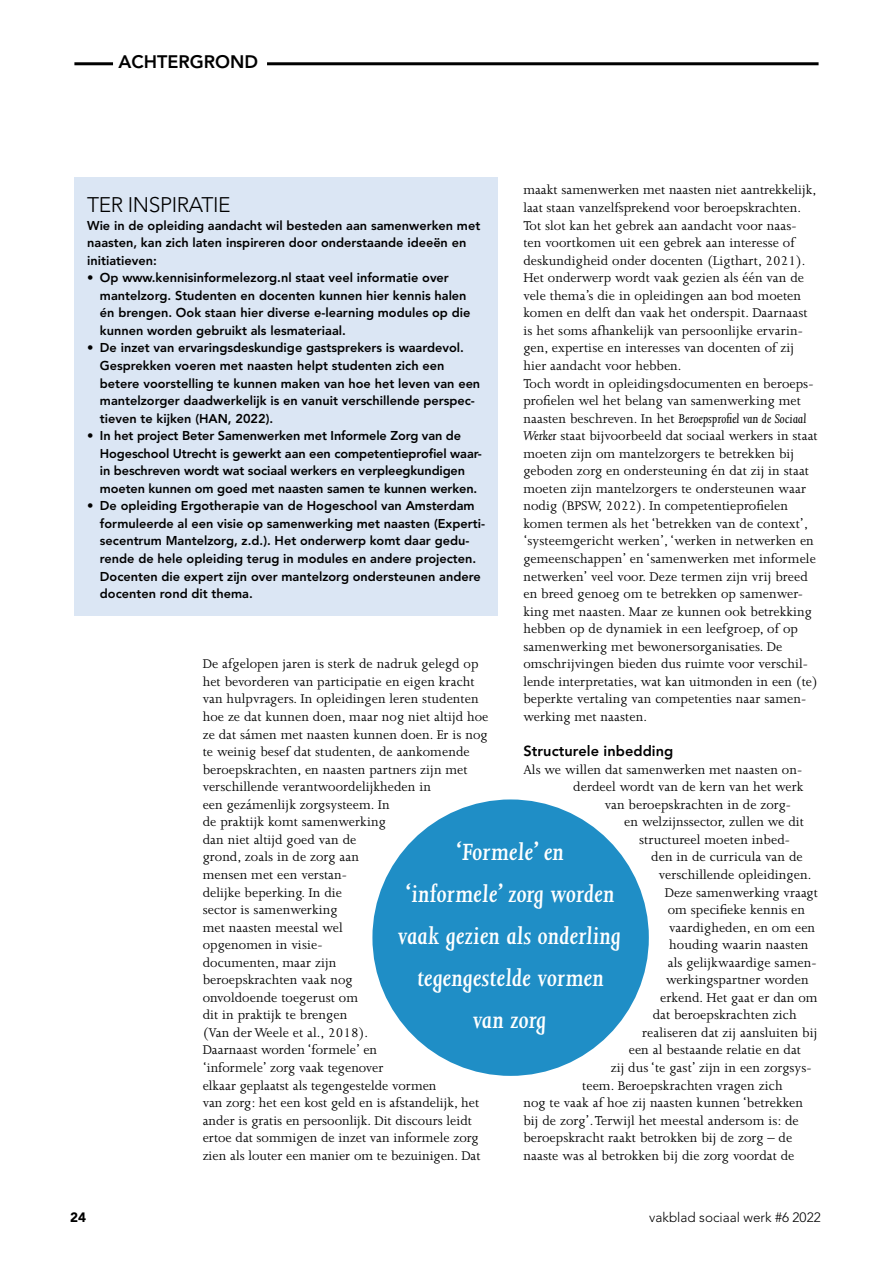
<style>
.page{position:relative;width:893px;height:1263px;background:#fff}
.page>*{position:absolute;margin:0;border:0;box-sizing:border-box;transform-origin:0 0}
.Eyecatcher_streamer{font:italic 600 27px/42px "Joanna MT Std";letter-spacing:.005em;color:#fff;text-align:center}
.Box_Heading_kop_kade{font:300 21px "Avenir LT Std";letter-spacing:-.02em;color:#000}
.t1{font:800 18px "Avenir LT Std";color:#000}
.Para_broodtekst{font:14.55px/17.5px "Joanna MT Std";letter-spacing:.005em;color:#000}
.SectionHeading_1_tus{font:800 14.55px "Avenir LT Std";letter-spacing:.005em;color:#000}
.t2{font:300 13.5px "Avenir LT Std";color:#000}
.t3{font:900 13.5px "Avenir LT Std";color:#000}
.Para_kader{font:800 12.75px/17.5px "Avenir LT Std";color:#000}
.s1{font-style:italic}
</style>
<div class="page">
<hr style="left:74px;top:62px;width:745px;height:3px;background:#000">
<div style="left:113px;top:55px;width:154px;height:13px;background:#fff"></div>
<div style="left:74px;top:177px;width:424px;height:439px;background:#dbe6f4"></div>
<div style="left:372px;top:799px;width:277px;height:277px;background:#1f8ec6;border-radius:50%"></div>
<p class="t1" style="left:118px;top:51px;width:141px">ACHTERGROND</p>
<p class="Para_broodtekst" style="left:523px;top:181px;width:295px">maakt samenwerken met naasten niet aantrekkelijk, laat staan vanzelfsprekend voor beroepskrachten.</p>
<p class="Para_broodtekst" style="left:523px;top:216px;width:286px">Tot slot kan het gebrek aan aandacht voor naas&shy;ten voortkomen uit een gebrek aan interesse of deskundigheid onder docenten (Ligthart, 2021).<br>Het onderwerp wordt vaak gezien als één van de vele thema’s die in opleidingen aan bod moeten komen en delft dan vaak het onderspit. Daarnaast is het soms afhankelijk van persoonlijke ervarin&shy;gen, expertise en interesses van docenten of zij hier aandacht voor hebben.</p>
<p class="Para_broodtekst" style="left:523px;top:374px;width:296px">Toch wordt in opleidingsdocumenten en beroeps&shy;profielen wel het belang van samenwerking met naasten beschreven. In het <span class="s1">Beroepsprofiel van de Sociaal Werker</span> staat bijvoorbeeld dat sociaal werkers in staat moeten zijn om mantelzorgers te betrekken bij geboden zorg en ondersteuning én dat zij in staat moeten zijn mantelzorgers te ondersteunen waar nodig (BPSW, 2022). In competentieprofielen komen termen als het ‘betrekken van de context’, ‘systeemgericht werken’, ‘werken in netwerken en gemeenschappen’ en ‘samenwerken met informele netwerken’ veel voor. Deze termen zijn vrij breed en breed genoeg om te betrekken op samenwer&shy;king met naasten. Maar ze kunnen ook betrekking hebben op de dynamiek in een leefgroep, of op samenwerking met bewonersorganisaties. De omschrijvingen bieden dus ruimte voor verschil&shy;lende interpretaties, wat kan uitmonden in een (te) beperkte vertaling van competenties naar samen&shy;werking met naasten.</p>
<p class="SectionHeading_1_tus" style="left:523px;top:742px;width:151px">Structurele inbedding</p>
<p class="Para_broodtekst" style="left:523px;top:761px;width:280px">Als we willen dat samenwerken met naasten on-</p>
<p class="Para_broodtekst" style="left:573px;top:778px;width:232px">derdeel wordt van de kern van het werk</p>
<p class="Para_broodtekst" style="left:605px;top:796px;width:188px">van beroepskrachten in de zorg-</p>
<p class="Para_broodtekst" style="left:624px;top:813px;width:181px">en welzijnssector, zullen we dit</p>
<p class="Para_broodtekst" style="left:639px;top:831px;width:152px">structureel moeten inbed-</p>
<p class="Para_broodtekst" style="left:651px;top:848px;width:153px">den in de curricula van de</p>
<p class="Para_broodtekst" style="left:659px;top:866px;width:154px">verschillende opleidingen.</p>
<p class="Para_broodtekst" style="left:665px;top:883px;width:155px">Deze samenwerking vraagt</p>
<p class="Para_broodtekst" style="left:668px;top:901px;width:139px">om specifieke kennis en</p>
<p class="Para_broodtekst" style="left:669px;top:918px;width:147px">vaardigheden, en om een</p>
<p class="Para_broodtekst" style="left:669px;top:936px;width:141px">houding waarin naasten</p>
<p class="Para_broodtekst" style="left:668px;top:954px;width:150px">als gelijkwaardige samen-</p>
<p class="Para_broodtekst" style="left:666px;top:971px;width:144px">werkingspartner worden</p>
<p class="Para_broodtekst" style="left:660px;top:989px;width:159px">erkend. Het gaat er dan om</p>
<p class="Para_broodtekst" style="left:653px;top:1006px;width:145px">dat beroepskrachten zich</p>
<p class="Para_broodtekst" style="left:642px;top:1024px;width:177px">realiseren dat zij aansluiten bij</p>
<p class="Para_broodtekst" style="left:629px;top:1041px;width:174px">een al bestaande relatie en dat</p>
<p class="Para_broodtekst" style="left:611px;top:1059px;width:202px">zij dus ‘te gast’ zijn in een zorgsys-</p>
<p class="Para_broodtekst" style="left:582px;top:1076px;width:202px">teem. Beroepskrachten vragen zich</p>
<p class="Para_broodtekst" style="left:523px;top:1094px;width:281px">nog te vaak af hoe zij naasten kunnen ‘betrekken</p>
<p class="Para_broodtekst" style="left:523px;top:1112px;width:277px">bij de zorg’. Terwijl het meestal andersom is: de</p>
<p class="Para_broodtekst" style="left:523px;top:1129px;width:270px">beroepskracht raakt betrokken bij de zorg – de</p>
<p class="Para_broodtekst" style="left:523px;top:1147px;width:273px">naaste was al betrokken bij die zorg voordat de</p>
<p class="Box_Heading_kop_kade" style="left:87px;top:192px;width:145px">TER INSPIRATIE</p>
<p class="Para_kader" style="left:87px;top:216px;width:395px">Wie in de opleiding aandacht wil besteden aan samenwerken met naasten, kan zich laten inspireren door onderstaande ideeën en initiatieven:</p>
<p class="Para_kader" style="left:100px;top:269px;width:372px;text-indent:-13px">• Op www.kennisinformelezorg.nl staat veel informatie over mantelzorg. Studenten en docenten kunnen hier kennis halen én brengen. Ook staan hier diverse e-learning modules op die kunnen worden gebruikt als lesmateriaal.</p>
<p class="Para_kader" style="left:100px;top:339px;width:382px;text-indent:-13px">• De inzet van ervaringsdeskundige gastsprekers is waardevol.<br>Gesprekken voeren met naasten helpt studenten zich een betere voorstelling te kunnen maken van hoe het leven van een mantelzorger daadwerkelijk is en vanuit verschillende perspec&shy;tieven te kijken (HAN, 2022).</p>
<p class="Para_kader" style="left:100px;top:427px;width:383px;text-indent:-13px">• In het project Beter Samenwerken met Informele Zorg van de Hogeschool Utrecht is gewerkt aan een competentieprofiel waar&shy;in beschreven wordt wat sociaal werkers en verpleegkundigen moeten kunnen om goed met naasten samen te kunnen werken.</p>
<p class="Para_kader" style="left:100px;top:497px;width:387px;text-indent:-13px">• De opleiding Ergotherapie van de Hogeschool van Amsterdam formuleerde al een visie op samenwerking met naasten (Experti&shy;secentrum Mantelzorg, z.d.). Het onderwerp komt daar gedu&shy;rende de hele opleiding terug in modules en andere projecten.<br>Docenten die expert zijn over mantelzorg ondersteunen andere docenten rond dit thema.</p>
<p class="Para_broodtekst" style="left:203px;top:655px;width:287px">De afgelopen jaren is sterk de nadruk gelegd op het bevorderen van participatie en eigen kracht van hulpvragers. In opleidingen leren studenten hoe ze dat kunnen doen, maar nog niet altijd hoe ze dat sámen met naasten kunnen doen. Er is nog te weinig besef dat studenten, de aankomende beroepskrachten, en naasten partners zijn met verschillende verantwoordelijkheden in<br>een gezámenlijk zorgsysteem. In<br>de praktijk komt samenwerking<br>dan niet altijd goed van de<br>grond, zoals in de zorg aan<br>mensen met een verstan-<br>delijke beperking. In die<br>sector is samenwerking<br>met naasten meestal wel<br>opgenomen in visie-<br>documenten, maar zijn<br>beroepskrachten vaak nog<br>onvoldoende toegerust om<br>dit in praktijk te brengen<br>(Van der Weele et al., 2018).</p>
<p class="Para_broodtekst" style="left:203px;top:1041px;width:279px">Daarnaast worden ‘formele’ en<br>‘informele’ zorg vaak tegenover<br>elkaar geplaatst als tegengestelde vormen<br>van zorg: het een kost geld en is afstandelijk, het ander is gratis en persoonlijk. Dit discours leidt ertoe dat sommigen de inzet van informele zorg zien als louter een manier om te bezuinigen. Dat</p>
<p class="Eyecatcher_streamer" style="left:398px;top:831px;width:225px">‘Formele’ en<br>‘informele’ zorg worden vaak gezien als onderling tegengestelde vormen van zorg</p>
<p class="t3" style="left:70px;top:1209px;width:17px">24</p>
<p class="t2" style="left:649px;top:1209px;width:173px">vakblad sociaal werk #6 2022</p>
</div>
